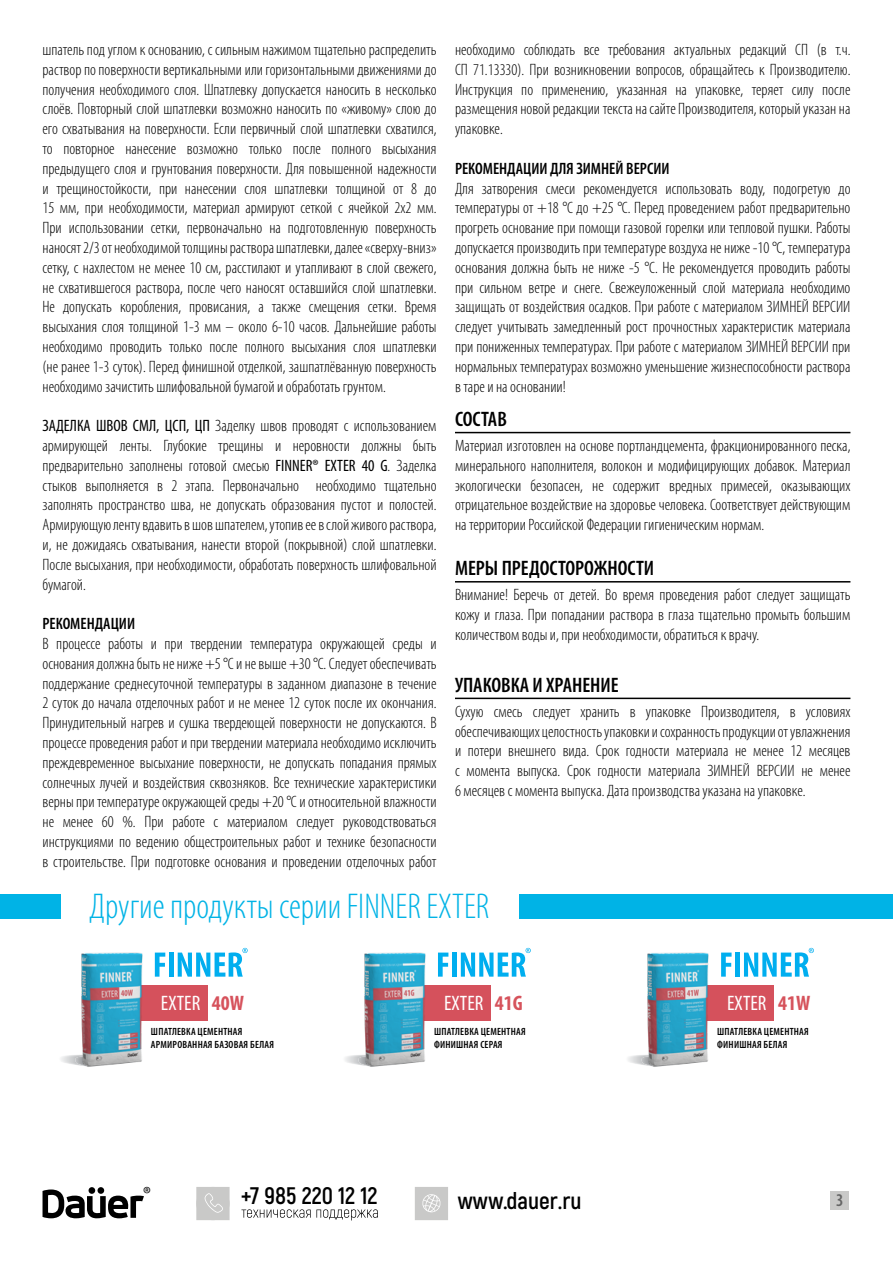
<style>
.page{position:relative;width:893px;height:1263px;background:#fff}
.page>*{position:absolute;margin:0;border:0;box-sizing:border-box;transform-origin:0 0}
.t1{font:300 condensed 36px "Myriad Pro";color:#00b3e6}
.t2{font:700 23.85px "Akrobat";color:#000}
.t3{font:700 23.55px "Akrobat";color:#000}
.t4{font:600 condensed 21px "Myriad Pro Kaz";color:#000}
.t5{font:21px "Myriad Pro Cond Kaz";color:#fff}
.t6{font:condensed 20.85px "Myriad Pro";color:#000}
.t7{font:600 condensed 18px "Myriad Pro Kaz";color:#656565}
.t8{font:300 condensed 16.5px/19.8px "Myriad Pro";color:#000;text-align:justify}
.t9{font:600 condensed 16.5px "Myriad Pro Kaz";color:#000}
.t10{font:600 condensed 10.5px/12.6px "Myriad Pro Kaz";letter-spacing:.02em;color:#000}
.s1{font-family:"Myriad Pro Cond Kaz";font-weight:400;font-stretch:normal}
.s2{font-family:"Myriad Pro Bold Cond Kaz";color:#d6525c}
.s3{font-family:"Myriad Pro Bold Cond Kaz";color:#d6535c}
</style>
<div class="page">
<svg style="left:43px;top:1189px;width:101px;height:29px"></svg>
<div style="left:98px;top:1187px;width:6px;height:7px;background:#000;border-radius:50%"></div>
<div style="left:89px;top:1187px;width:6px;height:7px;background:#000;border-radius:50%"></div>
<svg style="left:241px;top:1209px;width:137px;height:11px"></svg>
<svg style="left:196px;top:1187px;width:34px;height:33px"></svg>
<svg style="left:415px;top:1187px;width:33px;height:33px"></svg>
<div style="left:830px;top:1191px;width:19px;height:19px;background:#c9c9c8"></div>
<div style="left:94px;top:985px;width:114px;height:35px;background:#d5515c"></div>
<div style="left:377px;top:985px;width:114px;height:35px;background:#d5515c"></div>
<div style="left:660px;top:985px;width:114px;height:35px;background:#d5515c"></div>
<hr style="left:455px;top:432px;width:395px;height:1px;background:#000">
<hr style="left:455px;top:581px;width:395px;height:1px;background:#000">
<hr style="left:455px;top:698px;width:395px;height:1px;background:#000">
<div style="left:519px;top:894px;width:374px;height:24px;background:#00b3e6"></div>
<div style="left:0;top:894px;width:60px;height:24px;background:#00b3e6"></div>
<img style="left:61px;top:952px;width:121px;height:115px">
<img style="left:345px;top:952px;width:120px;height:115px">
<img style="left:628px;top:952px;width:120px;height:115px">
<svg style="left:155px;top:952px;width:10px;height:25px"></svg>
<div style="left:169px;top:952px;width:5px;height:25px;background:#00aeef"></div>
<svg style="left:178px;top:948px;width:70px;height:29px"></svg>
<svg style="left:438px;top:952px;width:10px;height:25px"></svg>
<div style="left:452px;top:952px;width:5px;height:25px;background:#00aeef"></div>
<svg style="left:461px;top:948px;width:70px;height:29px"></svg>
<svg style="left:721px;top:952px;width:11px;height:25px"></svg>
<div style="left:735px;top:952px;width:5px;height:25px;background:#00aeef"></div>
<svg style="left:744px;top:948px;width:70px;height:29px"></svg>
<p class="t8" style="left:43px;top:39px;width:396px">шпатель под углом к основанию, с сильным нажимом тщательно распределить раствор по поверхности вертикальными или горизонтальными движениями до получения необходимого слоя. Шпатлевку допускается наносить в несколько слоёв. Повторный слой шпатлевки возможно наносить по «живому» слою до его схватывания на поверхности. Если первичный слой шпатлевки схватился, то повторное нанесение возможно только после полного высыхания предыдущего слоя и грунтования поверхности. Для повышенной надежности и трещиностойкости, при нанесении слоя шпатлевки толщиной от 8 до 15 мм, при необходимости, материал армируют сеткой с ячейкой 2х2 мм.<br>При использовании сетки, первоначально на подготовленную поверхность наносят 2/3 от необходимой толщины раствора шпатлевки, далее «сверху-вниз» сетку, с нахлестом не менее 10 см, расстилают и утапливают в слой свежего, не схватившегося раствора, после чего наносят оставшийся слой шпатлевки.<br>Не допускать коробления, провисания, а также смещения сетки. Время высыхания слоя толщиной 1-3 мм – около 6-10 часов. Дальнейшие работы необходимо проводить только после полного высыхания слоя шпатлевки (не ранее 1-3 суток). Перед финишной отделкой, зашпатлёванную поверхность необходимо зачистить шлифовальной бумагой и обработать грунтом.</p>
<p class="t8" style="left:43px;top:416px;width:396px"><span class="s1">ЗАДЕЛКА ШВОВ СМЛ, ЦСП, ЦП</span> Заделку швов проводят с использованием армирующей ленты. Глубокие трещины и неровности должны быть предварительно заполнены готовой смесью <span class="s1">FINNER® EXTER 40 G</span>. Заделка стыков выполняется в 2 этапа. Первоначально необходимо тщательно заполнять пространство шва, не допускать образования пустот и полостей.<br>Армирующую ленту вдавить в шов шпателем, утопив ее в слой живого раствора, и, не дожидаясь схватывания, нанести второй (покрывной) слой шпатлевки.<br>После высыхания, при необходимости, обработать поверхность шлифовальной бумагой.</p>
<p class="t9" style="left:43px;top:613px;width:94px">РЕКОМЕНДАЦИИ</p>
<p class="t8" style="left:43px;top:633px;width:396px">В процессе работы и при твердении температура окружающей среды и основания должна быть не ниже +5 °С и не выше +30 °С. Следует обеспечивать поддержание среднесуточной температуры в заданном диапазоне в течение 2 суток до начала отделочных работ и не менее 12 суток после их окончания.<br>Принудительный нагрев и сушка твердеющей поверхности не допускаются. В процессе проведения работ и при твердении материала необходимо исключить преждевременное высыхание поверхности, не допускать попадания прямых солнечных лучей и воздействия сквозняков. Все технические характеристики верны при температуре окружающей среды +20 °С и относительной влажности не менее 60 %. При работе с материалом следует руководствоваться инструкциями по ведению общестроительных работ и технике безопасности в строительстве. При подготовке основания и проведении отделочных работ</p>
<p class="t8" style="left:455px;top:39px;width:397px">необходимо соблюдать все требования актуальных редакций СП (в т.ч.<br>СП 71.13330). При возникновении вопросов, обращайтесь к Производителю.<br>Инструкция по применению, указанная на упаковке, теряет силу после размещения новой редакции текста на сайте Производителя, который указан на упаковке.</p>
<p class="t9" style="left:455px;top:158px;width:216px">РЕКОМЕНДАЦИИ ДЛЯ ЗИМНЕЙ ВЕРСИИ</p>
<p class="t8" style="left:455px;top:178px;width:397px">Для затворения смеси рекомендуется использовать воду, подогретую до температуры от +18 °С до +25 °С. Перед проведением работ предварительно прогреть основание при помощи газовой горелки или тепловой пушки. Работы допускается производить при температуре воздуха не ниже -10 °С, температура основания должна быть не ниже -5 °С. Не рекомендуется проводить работы при сильном ветре и снеге. Свежеуложенный слой материала необходимо защищать от воздействия осадков. При работе с материалом ЗИМНЕЙ ВЕРСИИ следует учитывать замедленный рост прочностных характеристик материала при пониженных температурах. При работе с материалом ЗИМНЕЙ ВЕРСИИ при нормальных температурах возможно уменьшение жизнеспособности раствора в таре и на основании!</p>
<p class="t4" style="left:455px;top:406px;width:53px">СОСТАВ</p>
<p class="t8" style="left:455px;top:435px;width:397px">Материал изготовлен на основе портландцемента, фракционированного песка, минерального наполнителя, волокон и модифицирующих добавок. Материал экологически безопасен, не содержит вредных примесей, оказывающих отрицательное воздействие на здоровье человека. Соответствует действующим на территории Российской Федерации гигиеническим нормам.</p>
<p class="t4" style="left:455px;top:555px;width:201px">МЕРЫ ПРЕДОСТОРОЖНОСТИ</p>
<p class="t8" style="left:455px;top:585px;width:397px">Внимание! Беречь от детей. Во время проведения работ следует защищать кожу и глаза. При попадании раствора в глаза тщательно промыть большим количеством воды и, при необходимости, обратиться к врачу.</p>
<p class="t4" style="left:455px;top:672px;width:165px">УПАКОВКА И ХРАНЕНИЕ</p>
<p class="t8" style="left:455px;top:701px;width:397px">Сухую смесь следует хранить в упаковке Производителя, в условиях обеспечивающих целостность упаковки и сохранность продукции от увлажнения и потери внешнего вида. Срок годности материала не менее 12 месяцев с момента выпуска. Срок годности материала ЗИМНЕЙ ВЕРСИИ не менее 6 месяцев с момента выпуска. Дата производства указана на упаковке.</p>
<h1 class="t1" style="left:90px;top:885px;width:401px">Другие продукты серии FINNER EXTER</h1>
<p class="t5" style="left:161px;top:991px;width:85px">EXTER <span class="s2">40W</span></p>
<p class="t5" style="left:444px;top:991px;width:80px">EXTER <span class="s3">41G</span></p>
<p class="t5" style="left:727px;top:991px;width:85px">EXTER <span class="s3">41W</span></p>
<p class="t10" style="left:151px;top:1025px;width:124px">ШПАТЛЕВКА ЦЕМЕНТНАЯ<br>АРМИРОВАННАЯ БАЗОВАЯ БЕЛАЯ</p>
<p class="t10" style="left:434px;top:1025px;width:93px">ШПАТЛЕВКА ЦЕМЕНТНАЯ<br>ФИНИШНАЯ СЕРАЯ</p>
<p class="t10" style="left:717px;top:1025px;width:93px">ШПАТЛЕВКА ЦЕМЕНТНАЯ<br>ФИНИШНАЯ БЕЛАЯ</p>
<p class="t6" style="left:143px;top:1182px;width:9px">®</p>
<h2 class="t2" style="left:241px;top:1180px;width:138px">+7 985 220 12 12</h2>
<h3 class="t3" style="left:458px;top:1186px;width:125px">www.dauer.ru</h3>
<p class="t7" style="left:836px;top:1189px;width:9px">3</p>
</div>
